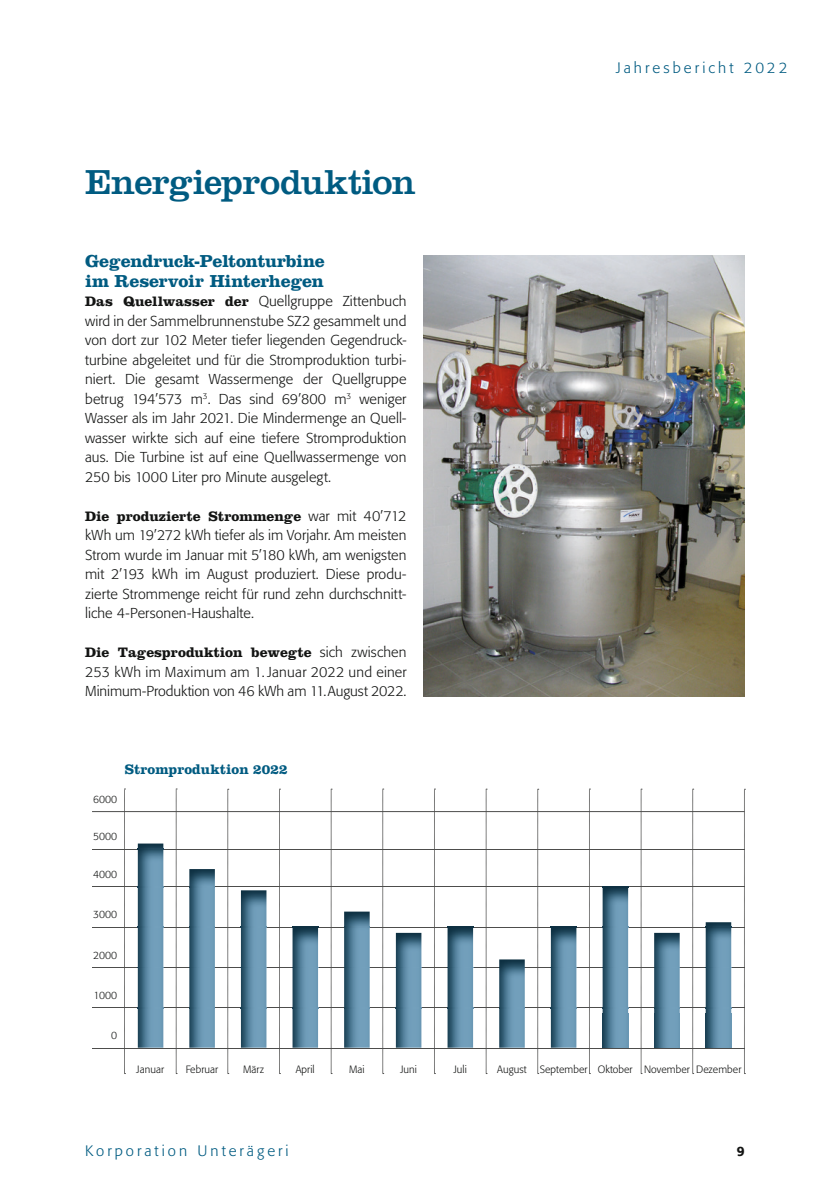
<style>
.page{position:relative;width:830px;height:1191px;background:#fff}
.page>*{position:absolute;margin:0;border:0;box-sizing:border-box;transform-origin:0 0}
.t1{font:36px "Clarendon LT Std";letter-spacing:-.02em;color:#005b81}
.t2{font:700 18px/19.5px "Clarendon LT Std";letter-spacing:-.015em;color:#005b81}
.t3{font:300 15px "Formata";letter-spacing:.2em;color:#005b81}
.t4{font:300 14.25px/19.5px "Formata";letter-spacing:.005em;color:#131413;text-align:justify}
.t5{font:700 14.25px "Clarendon LT Std";color:#131413}
.t6{font:700 14.25px "Clarendon LT Std";letter-spacing:.005em;color:#005b81}
.t7{font:500 13.5px "Formata";color:#131413}
.t8{font:300 10.5px "Formata";letter-spacing:.005em;color:#131413}
.s1{font-family:"Clarendon LT Std";font-weight:700}
.s2{font-family:"Formata";font-weight:300}
</style>
<div class="page">
<svg style="left:176px;top:788px;width:1px;height:286px"></svg>
<svg style="left:124px;top:788px;width:1px;height:286px"></svg>
<svg style="left:227px;top:789px;width:2px;height:285px"></svg>
<svg style="left:279px;top:789px;width:1px;height:285px"></svg>
<svg style="left:331px;top:789px;width:1px;height:285px"></svg>
<svg style="left:382px;top:789px;width:1px;height:285px"></svg>
<svg style="left:434px;top:789px;width:1px;height:285px"></svg>
<svg style="left:485px;top:789px;width:2px;height:285px"></svg>
<svg style="left:537px;top:789px;width:1px;height:285px"></svg>
<svg style="left:589px;top:789px;width:1px;height:285px"></svg>
<svg style="left:640px;top:789px;width:1px;height:285px"></svg>
<svg style="left:692px;top:789px;width:1px;height:285px"></svg>
<svg style="left:743px;top:789px;width:2px;height:285px"></svg>
<hr style="left:92px;top:886px;width:652px;height:1px;background:#4d4d4c">
<hr style="left:92px;top:849px;width:652px;height:1px;background:#4d4d4c">
<hr style="left:92px;top:811px;width:652px;height:1px;background:#4d4d4c">
<hr style="left:92px;top:927px;width:652px;height:1px;background:#4d4d4c">
<hr style="left:92px;top:967px;width:652px;height:1px;background:#4d4d4c">
<hr style="left:92px;top:1007px;width:652px;height:1px;background:#4d4d4c">
<hr style="left:92px;top:1047px;width:652px;height:1px;background:#4d4d4c">
<img style="left:730px;top:1013px;width:1px;height:34px">
<img style="left:138px;top:843px;width:25px;height:204px">
<svg style="left:138px;top:886px;width:25px;height:1px"></svg>
<svg style="left:138px;top:849px;width:25px;height:1px"></svg>
<svg style="left:138px;top:927px;width:25px;height:1px"></svg>
<svg style="left:138px;top:967px;width:25px;height:1px"></svg>
<svg style="left:138px;top:1007px;width:25px;height:1px"></svg>
<img style="left:189px;top:869px;width:26px;height:178px">
<svg style="left:189px;top:886px;width:26px;height:1px"></svg>
<svg style="left:189px;top:927px;width:26px;height:1px"></svg>
<svg style="left:189px;top:967px;width:26px;height:1px"></svg>
<svg style="left:189px;top:1007px;width:26px;height:1px"></svg>
<img style="left:241px;top:890px;width:25px;height:157px">
<svg style="left:241px;top:927px;width:25px;height:1px"></svg>
<svg style="left:241px;top:967px;width:25px;height:1px"></svg>
<svg style="left:241px;top:1007px;width:25px;height:1px"></svg>
<img style="left:292px;top:928px;width:26px;height:119px">
<svg style="left:292px;top:927px;width:26px;height:1px"></svg>
<svg style="left:292px;top:967px;width:26px;height:1px"></svg>
<svg style="left:292px;top:1007px;width:26px;height:1px"></svg>
<img style="left:344px;top:911px;width:25px;height:136px">
<svg style="left:344px;top:927px;width:25px;height:1px"></svg>
<svg style="left:344px;top:967px;width:25px;height:1px"></svg>
<svg style="left:344px;top:1007px;width:25px;height:1px"></svg>
<img style="left:395px;top:933px;width:26px;height:114px">
<svg style="left:395px;top:967px;width:26px;height:1px"></svg>
<svg style="left:395px;top:1007px;width:26px;height:1px"></svg>
<img style="left:447px;top:928px;width:26px;height:119px">
<svg style="left:447px;top:927px;width:26px;height:1px"></svg>
<svg style="left:447px;top:967px;width:26px;height:1px"></svg>
<svg style="left:447px;top:1007px;width:26px;height:1px"></svg>
<img style="left:499px;top:959px;width:25px;height:88px">
<svg style="left:499px;top:967px;width:25px;height:1px"></svg>
<svg style="left:499px;top:1007px;width:25px;height:1px"></svg>
<img style="left:550px;top:928px;width:26px;height:119px">
<svg style="left:550px;top:927px;width:26px;height:1px"></svg>
<svg style="left:550px;top:967px;width:26px;height:1px"></svg>
<svg style="left:550px;top:1007px;width:26px;height:1px"></svg>
<img style="left:602px;top:887px;width:26px;height:160px">
<svg style="left:602px;top:886px;width:26px;height:1px"></svg>
<svg style="left:602px;top:927px;width:26px;height:1px"></svg>
<svg style="left:602px;top:967px;width:26px;height:1px"></svg>
<svg style="left:602px;top:1007px;width:26px;height:1px"></svg>
<img style="left:602px;top:1013px;width:25px;height:34px">
<img style="left:654px;top:933px;width:25px;height:80px">
<svg style="left:654px;top:967px;width:25px;height:1px"></svg>
<svg style="left:654px;top:1007px;width:25px;height:1px"></svg>
<img style="left:654px;top:1013px;width:25px;height:34px">
<img style="left:705px;top:922px;width:25px;height:91px">
<svg style="left:705px;top:927px;width:25px;height:1px"></svg>
<svg style="left:705px;top:967px;width:25px;height:1px"></svg>
<svg style="left:705px;top:1007px;width:25px;height:1px"></svg>
<img style="left:705px;top:1013px;width:25px;height:34px">
<img style="left:423px;top:255px;width:321px;height:441px">
<h1 class="t1" style="left:85px;top:161px;width:332px">Energieproduktion</h1>
<p class="t2" style="left:85px;top:251px;width:241px">Gegendruck-Peltonturbine im Reservoir Hinterhegen</p>
<p class="t4" style="left:85px;top:291px;width:323px"><span class="s1">Das Quellwasser der</span> Quellgruppe Zittenbuch wird in der Sammelbrunnenstube SZ2 gesammelt und von dort zur 102 Meter tiefer liegenden Gegendruck&shy;turbine abgeleitet und für die Stromproduktion turbi&shy;niert. Die gesamt Wassermenge der Quellgruppe betrug 194’573 m<sup>3</sup>. Das sind 69’800 m<sup>3</sup> weniger Wasser als im Jahr 2021. Die Mindermenge an Quell&shy;wasser wirkte sich auf eine tiefere Stromproduktion aus. Die Turbine ist auf eine Quellwassermenge von 250 bis 1000 Liter pro Minute ausgelegt.</p>
<p class="t5" style="left:85px;top:507px;width:323px">Die produzierte Strommenge <span class="s2">war mit 40’712</span></p>
<p class="t4" style="left:85px;top:525px;width:323px">kWh um 19’272 kWh tiefer als im Vorjahr. Am meisten Strom wurde im Januar mit 5’180 kWh, am wenigsten mit 2’193 kWh im August produziert. Diese produ&shy;zierte Strommenge reicht für rund zehn durchschnitt&shy;liche 4-Personen-Haushalte.</p>
<p class="t5" style="left:85px;top:644px;width:323px">Die Tagesproduktion bewegte <span class="s2">sich zwischen</span></p>
<p class="t4" style="left:85px;top:662px;width:323px">253 kWh im Maximum am 1. Januar 2022 und einer<br>Minimum-Produktion von 46 kWh am 11. August 2022.</p>
<p class="t8" style="left:93px;top:793px;width:26px">6000</p>
<p class="t6" style="left:125px;top:761px;width:164px">Stromproduktion 2022</p>
<p class="t8" style="left:93px;top:830px;width:26px">5000</p>
<p class="t8" style="left:93px;top:868px;width:26px">4000</p>
<p class="t8" style="left:93px;top:908px;width:26px">3000</p>
<p class="t8" style="left:93px;top:948px;width:26px">2000</p>
<p class="t8" style="left:93px;top:989px;width:25px">1000</p>
<p class="t8" style="left:111px;top:1029px;width:7px">0</p>
<p class="t3" style="left:615px;top:59px;width:173px">Jahresbericht 2022</p>
<p class="t8" style="left:136px;top:1063px;width:29px">Januar</p>
<p class="t8" style="left:185px;top:1063px;width:34px">Februar</p>
<p class="t8" style="left:243px;top:1063px;width:22px">März</p>
<p class="t8" style="left:295px;top:1063px;width:20px">April</p>
<p class="t8" style="left:349px;top:1063px;width:17px">Mai</p>
<p class="t8" style="left:400px;top:1063px;width:18px">Juni</p>
<p class="t8" style="left:453px;top:1063px;width:15px">Juli</p>
<p class="t8" style="left:497px;top:1063px;width:31px">August</p>
<p class="t8" style="left:539px;top:1063px;width:203px">September Oktober November Dezember</p>
<p class="t3" style="left:85px;top:1142px;width:205px">Korporation Unterägeri</p>
<p class="t7" style="left:736px;top:1142px;width:9px">9</p>
</div>
